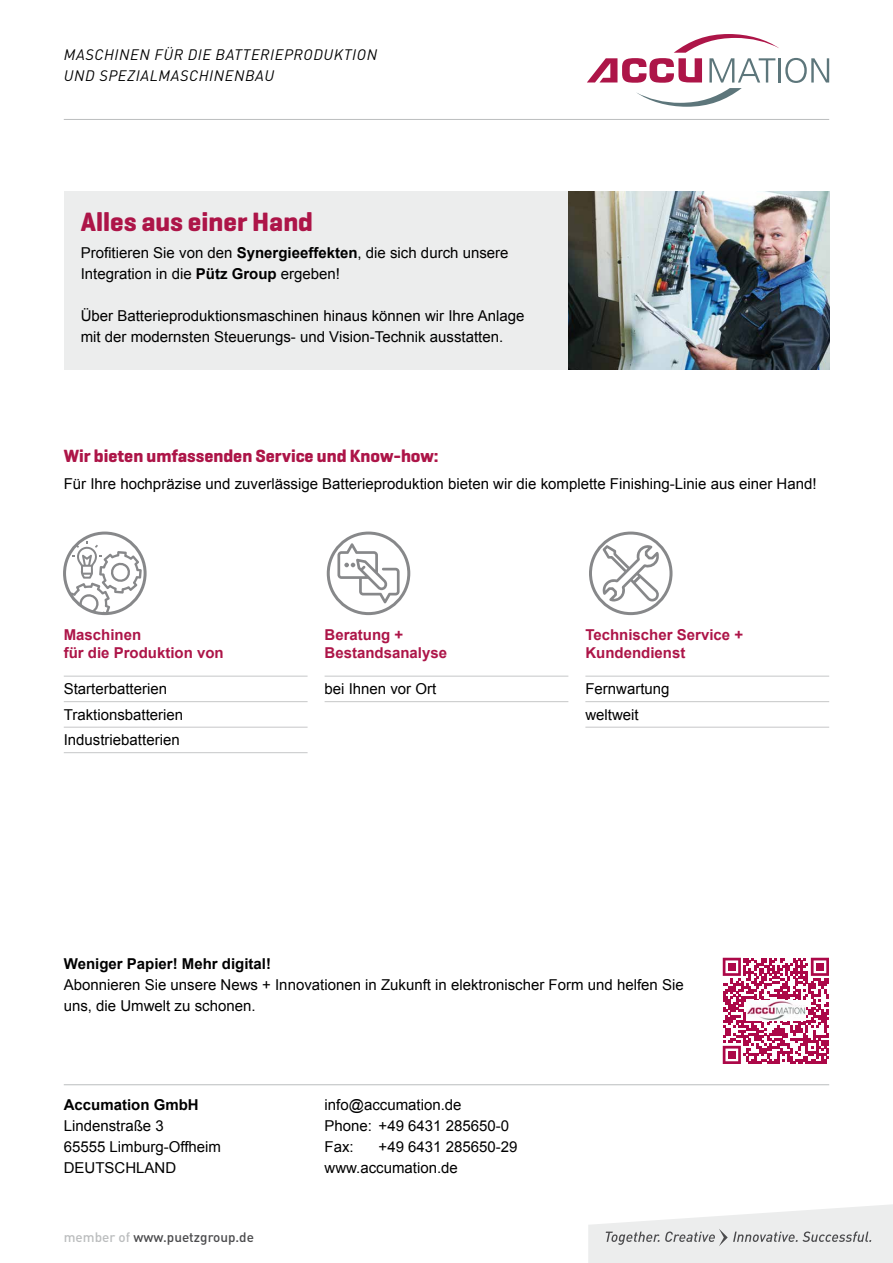
<style>
.page{position:relative;width:893px;height:1263px;background:#fff}
.page>*{position:absolute;margin:0;border:0;box-sizing:border-box;transform-origin:0 0}
.t1{font:700 27px "Geogrotesque";color:#ad1548}
.t2{font:700 18px "Geogrotesque";color:#ad1548}
.t3{font:15px/21px "Arial";color:#000}
.t4{font:700 15px/18px "Arial";color:#ad1548}
.t5{font:italic 15px/21px "DIN Pro";letter-spacing:.04em;color:#000}
.t6{font:700 15px "Arial";color:#000}
.t7{font:500 13.5px "DIN Pro";color:#4b4b4d}
.s1{font-weight:700}
.s2{color:#bbbdbe}
</style>
<div class="page">
<svg style="left:723px;top:958px;width:106px;height:106px"></svg>
<div style="left:728px;top:963px;width:8px;height:8px;background:#ac0848"></div>
<div style="left:816px;top:963px;width:8px;height:8px;background:#ac0848"></div>
<div style="left:728px;top:1051px;width:8px;height:8px;background:#ac0848"></div>
<img style="left:746px;top:1001px;width:60px;height:20px">
<hr style="left:64px;top:119px;width:765px;height:1px;background:#bbbdbe">
<svg style="left:587px;top:34px;width:192px;height:73px"></svg>
<hr style="left:778px;top:58px;width:3px;height:25px;background:#5d767b">
<svg style="left:785px;top:58px;width:44px;height:25px"></svg>
<hr style="left:64px;top:1084px;width:765px;height:1px;background:#bbbdbe">
<svg style="left:588px;top:1204px;width:305px;height:59px"></svg>
<div style="left:64px;top:191px;width:504px;height:179px;background:#eceded"></div>
<img style="left:568px;top:191px;width:261px;height:179px">
<svg style="left:65px;top:533px;width:80px;height:81px"></svg>
<svg style="left:68px;top:541px;width:74px;height:73px"></svg>
<div style="left:63px;top:531px;width:84px;height:84px;border:3px solid #87888a;border-radius:50%"></div>
<svg style="left:328px;top:533px;width:81px;height:81px"></svg>
<svg style="left:337px;top:543px;width:63px;height:60px"></svg>
<div style="left:327px;top:531px;width:83px;height:84px;border:3px solid #87888a;border-radius:50%"></div>
<svg style="left:590px;top:533px;width:81px;height:81px"></svg>
<svg style="left:602px;top:545px;width:57px;height:56px"></svg>
<div style="left:589px;top:531px;width:83px;height:84px;border:3px solid #87888a;border-radius:50%"></div>
<hr style="left:64px;top:676px;width:244px;height:1px;background:#c6c7c8">
<hr style="left:64px;top:701px;width:244px;height:1px;background:#c6c7c8">
<hr style="left:64px;top:727px;width:244px;height:1px;background:#c6c7c8">
<hr style="left:64px;top:752px;width:244px;height:1px;background:#c6c7c8">
<hr style="left:585px;top:676px;width:244px;height:1px;background:#c6c7c8">
<hr style="left:585px;top:701px;width:244px;height:1px;background:#c6c7c8">
<hr style="left:585px;top:727px;width:244px;height:1px;background:#c6c7c8">
<hr style="left:325px;top:676px;width:243px;height:1px;background:#c6c7c8">
<hr style="left:325px;top:701px;width:243px;height:1px;background:#c6c7c8">
<p class="t5" style="left:64px;top:44px;width:315px">MASCHINEN FÜR DIE BATTERIEPRODUKTION<br>UND SPEZIALMASCHINENBAU</p>
<h1 class="t1" style="left:81px;top:205px;width:234px">Alles aus einer Hand</h1>
<p class="t3" style="left:81px;top:243px;width:429px">Profitieren Sie von den <span class="s1">Synergieeffekten</span>, die sich durch unsere<br>Integration in die <span class="s1">Pütz Group</span> ergeben!</p>
<p class="t3" style="left:81px;top:306px;width:445px">Über Batterieproduktionsmaschinen hinaus können wir Ihre Anlage mit der modernsten Steuerungs- und Vision-Technik ausstatten.</p>
<p class="t2" style="left:64px;top:445px;width:376px">Wir bieten umfassenden Service und Know-how:</p>
<p class="t3" style="left:64px;top:474px;width:754px">Für Ihre hochpräzise und zuverlässige Batterieproduktion bieten wir die komplette Finishing-Linie aus einer Hand!</p>
<p class="t4" style="left:64px;top:626px;width:162px">Maschinen<br>für die Produktion von</p>
<p class="t3" style="left:64px;top:676px;width:121px;line-height:25.5px">Starterbatterien<br>Traktionsbatterien<br>Industriebatterien</p>
<p class="t4" style="left:325px;top:626px;width:124px">Beratung +<br>Bestandsanalyse</p>
<p class="t3" style="left:325px;top:679px;width:113px">bei Ihnen vor Ort</p>
<p class="t4" style="left:585px;top:626px;width:159px">Technischer Service +<br>Kundendienst</p>
<p class="t3" style="left:585px;top:676px;width:86px;line-height:25.5px">Fernwartung weltweit</p>
<p class="t6" style="left:64px;top:954px;width:209px">Weniger Papier! Mehr digital!</p>
<p class="t3" style="left:64px;top:975px;width:621px">Abonnieren Sie unsere News + Innovationen in Zukunft in elektronischer Form und helfen Sie uns, die Umwelt zu schonen.</p>
<p class="t6" style="left:64px;top:1095px;width:137px">Accumation GmbH</p>
<p class="t3" style="left:64px;top:1116px;width:159px">Lindenstraße 3<br>65555 Limburg-Offheim<br>DEUTSCHLAND</p>
<p class="t7" style="left:64px;top:1228px;width:192px"><span class="s2">member of</span> www.puetzgroup.de</p>
<p class="t3" style="left:325px;top:1095px;width:186px">info@accumation.de<br>Phone: +49 6431 285650-0<br>Fax:</p>
<p class="t3" style="left:325px;top:1137px;width:194px;text-indent:54px">+49 6431 285650-29 www.accumation.de</p>
</div>
